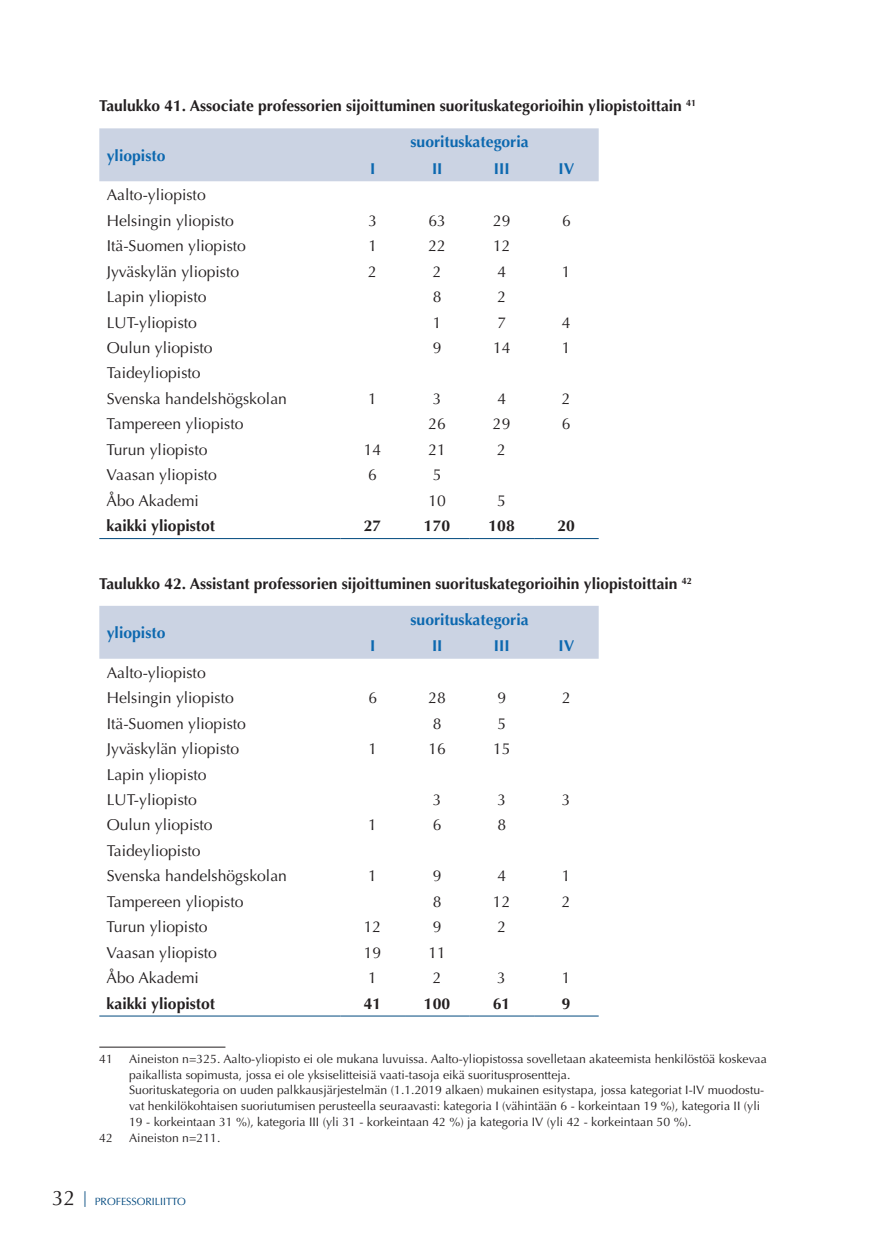
<style>
.page{position:relative;width:874px;height:1241px;background:#fff}
.page>*{position:absolute;margin:0;border:0;box-sizing:border-box;transform-origin:0 0}
.t1{font:15.75px/25.4px "Optima LT Std";color:#231f20}
.t2{font:700 15.75px "Optima LT Std";color:#231f20}
.t3{font:700 15.75px "Optima LT Std";color:#0c68af}
.t4{font:12.25px/15.8px "Optima LT Std";color:#231f20}
.t5{font:10.5px "Optima LT Std";color:#01487e}
.s1{font-size:21px;color:#231f20}
</style>
<div class="page">
<div style="left:99px;top:128px;width:499px;height:53px;background:#cbd3e3"></div>
<hr style="left:99px;top:538px;width:241px;height:1px;background:#01487e">
<hr style="left:340px;top:538px;width:65px;height:1px;background:#01487e">
<hr style="left:405px;top:538px;width:64px;height:1px;background:#01487e">
<hr style="left:469px;top:538px;width:65px;height:1px;background:#01487e">
<hr style="left:534px;top:538px;width:64px;height:1px;background:#01487e">
<div style="left:99px;top:606px;width:499px;height:52px;background:#cbd3e3"></div>
<hr style="left:99px;top:1015px;width:241px;height:1px;background:#01487e">
<hr style="left:340px;top:1015px;width:65px;height:1px;background:#01487e">
<hr style="left:405px;top:1015px;width:64px;height:1px;background:#01487e">
<hr style="left:469px;top:1015px;width:65px;height:1px;background:#01487e">
<hr style="left:534px;top:1015px;width:64px;height:1px;background:#01487e">
<hr style="left:99px;top:1046px;width:126px;height:1px;background:#231f20">
<p class="t2" style="left:99px;top:97px;width:598px">Taulukko 41. Associate professorien sijoittuminen suorituskategorioihin yliopistoittain <sup>41</sup></p>
<p class="t3" style="left:107px;top:146px;width:60px">yliopisto</p>
<p class="t3" style="left:410px;top:133px;width:120px">suorituskategoria</p>
<p class="t3" style="left:370px;top:159px;width:7px">I</p>
<p class="t3" style="left:432px;top:159px;width:12px">II</p>
<p class="t3" style="left:493px;top:159px;width:17px">III</p>
<p class="t3" style="left:558px;top:159px;width:17px">IV</p>
<p class="t1" style="left:107px;top:182px;width:128px">Aalto-yliopisto<br>Helsingin yliopisto</p>
<p class="t1" style="left:368px;top:208px;width:10px">3</p>
<p class="t1" style="left:428px;top:208px;width:19px">63</p>
<p class="t1" style="left:493px;top:208px;width:19px">29</p>
<p class="t1" style="left:561px;top:208px;width:10px">6</p>
<p class="t1" style="left:107px;top:233px;width:141px">Itä-Suomen yliopisto</p>
<p class="t1" style="left:368px;top:233px;width:10px">1</p>
<p class="t1" style="left:428px;top:233px;width:19px">22</p>
<p class="t1" style="left:493px;top:233px;width:19px">12</p>
<p class="t1" style="left:107px;top:259px;width:134px">Jyväskylän yliopisto</p>
<p class="t1" style="left:368px;top:259px;width:10px">2</p>
<p class="t1" style="left:432px;top:259px;width:10px">2</p>
<p class="t1" style="left:497px;top:259px;width:10px">4</p>
<p class="t1" style="left:561px;top:259px;width:10px">1</p>
<p class="t1" style="left:107px;top:284px;width:101px">Lapin yliopisto</p>
<p class="t1" style="left:432px;top:284px;width:10px">8</p>
<p class="t1" style="left:497px;top:284px;width:10px">2</p>
<p class="t1" style="left:107px;top:310px;width:92px">LUT-yliopisto</p>
<p class="t1" style="left:432px;top:310px;width:10px">1</p>
<p class="t1" style="left:497px;top:310px;width:10px">7</p>
<p class="t1" style="left:561px;top:310px;width:10px">4</p>
<p class="t1" style="left:107px;top:335px;width:107px">Oulun yliopisto</p>
<p class="t1" style="left:432px;top:335px;width:10px">9</p>
<p class="t1" style="left:492px;top:335px;width:19px">14</p>
<p class="t1" style="left:561px;top:335px;width:10px">1</p>
<p class="t1" style="left:107px;top:360px;width:182px">Taideyliopisto<br>Svenska handelshögskolan</p>
<p class="t1" style="left:368px;top:386px;width:10px">1</p>
<p class="t1" style="left:432px;top:386px;width:10px">3</p>
<p class="t1" style="left:497px;top:386px;width:10px">4</p>
<p class="t1" style="left:561px;top:386px;width:10px">2</p>
<p class="t1" style="left:107px;top:411px;width:138px">Tampereen yliopisto</p>
<p class="t1" style="left:428px;top:411px;width:19px">26</p>
<p class="t1" style="left:492px;top:411px;width:19px">29</p>
<p class="t1" style="left:561px;top:411px;width:10px">6</p>
<p class="t1" style="left:107px;top:437px;width:102px">Turun yliopisto</p>
<p class="t1" style="left:363px;top:437px;width:19px">14</p>
<p class="t1" style="left:428px;top:437px;width:19px">21</p>
<p class="t1" style="left:497px;top:437px;width:10px">2</p>
<p class="t1" style="left:106px;top:462px;width:112px">Vaasan yliopisto</p>
<p class="t1" style="left:368px;top:462px;width:10px">6</p>
<p class="t1" style="left:432px;top:462px;width:10px">5</p>
<p class="t1" style="left:106px;top:488px;width:94px">Åbo Akademi</p>
<p class="t1" style="left:428px;top:488px;width:19px">10</p>
<p class="t1" style="left:497px;top:488px;width:10px">5</p>
<p class="t2" style="left:106px;top:516px;width:110px">kaikki yliopistot</p>
<p class="t2" style="left:363px;top:516px;width:19px">27</p>
<p class="t2" style="left:424px;top:516px;width:28px">170</p>
<p class="t2" style="left:488px;top:516px;width:28px">108</p>
<p class="t2" style="left:557px;top:516px;width:19px">20</p>
<p class="t2" style="left:99px;top:574px;width:594px">Taulukko 42. Assistant professorien sijoittuminen suorituskategorioihin yliopistoittain <sup>42</sup></p>
<p class="t3" style="left:107px;top:623px;width:60px">yliopisto</p>
<p class="t3" style="left:410px;top:610px;width:120px">suorituskategoria</p>
<p class="t3" style="left:370px;top:636px;width:7px">I</p>
<p class="t3" style="left:432px;top:636px;width:12px">II</p>
<p class="t3" style="left:493px;top:636px;width:17px">III</p>
<p class="t3" style="left:558px;top:636px;width:17px">IV</p>
<p class="t1" style="left:107px;top:659px;width:128px">Aalto-yliopisto<br>Helsingin yliopisto</p>
<p class="t1" style="left:368px;top:685px;width:10px">6</p>
<p class="t1" style="left:428px;top:685px;width:19px">28</p>
<p class="t1" style="left:497px;top:685px;width:10px">9</p>
<p class="t1" style="left:561px;top:685px;width:10px">2</p>
<p class="t1" style="left:107px;top:710px;width:141px">Itä-Suomen yliopisto</p>
<p class="t1" style="left:432px;top:710px;width:10px">8</p>
<p class="t1" style="left:497px;top:710px;width:10px">5</p>
<p class="t1" style="left:107px;top:736px;width:134px">Jyväskylän yliopisto</p>
<p class="t1" style="left:368px;top:736px;width:10px">1</p>
<p class="t1" style="left:428px;top:736px;width:19px">16</p>
<p class="t1" style="left:493px;top:736px;width:19px">15</p>
<p class="t1" style="left:107px;top:761px;width:101px">Lapin yliopisto<br>LUT-yliopisto</p>
<p class="t1" style="left:432px;top:787px;width:10px">3</p>
<p class="t1" style="left:497px;top:787px;width:10px">3</p>
<p class="t1" style="left:561px;top:787px;width:10px">3</p>
<p class="t1" style="left:107px;top:812px;width:107px">Oulun yliopisto</p>
<p class="t1" style="left:368px;top:812px;width:10px">1</p>
<p class="t1" style="left:432px;top:812px;width:10px">6</p>
<p class="t1" style="left:497px;top:812px;width:10px">8</p>
<p class="t1" style="left:107px;top:838px;width:182px">Taideyliopisto<br>Svenska handelshögskolan</p>
<p class="t1" style="left:368px;top:863px;width:10px">1</p>
<p class="t1" style="left:432px;top:863px;width:10px">9</p>
<p class="t1" style="left:497px;top:863px;width:10px">4</p>
<p class="t1" style="left:561px;top:863px;width:10px">1</p>
<p class="t1" style="left:107px;top:888px;width:138px">Tampereen yliopisto</p>
<p class="t1" style="left:432px;top:888px;width:10px">8</p>
<p class="t1" style="left:492px;top:888px;width:19px">12</p>
<p class="t1" style="left:561px;top:888px;width:10px">2</p>
<p class="t1" style="left:107px;top:914px;width:102px">Turun yliopisto</p>
<p class="t1" style="left:363px;top:914px;width:19px">12</p>
<p class="t1" style="left:432px;top:914px;width:10px">9</p>
<p class="t1" style="left:497px;top:914px;width:10px">2</p>
<p class="t1" style="left:107px;top:939px;width:112px">Vaasan yliopisto</p>
<p class="t1" style="left:363px;top:939px;width:19px">19</p>
<p class="t1" style="left:428px;top:939px;width:19px">11</p>
<p class="t1" style="left:107px;top:965px;width:94px">Åbo Akademi</p>
<p class="t1" style="left:368px;top:965px;width:10px">1</p>
<p class="t1" style="left:432px;top:965px;width:10px">2</p>
<p class="t1" style="left:497px;top:965px;width:10px">3</p>
<p class="t1" style="left:561px;top:965px;width:10px">1</p>
<p class="t2" style="left:106px;top:993px;width:110px">kaikki yliopistot</p>
<p class="t2" style="left:363px;top:993px;width:19px">41</p>
<p class="t2" style="left:424px;top:993px;width:28px">100</p>
<p class="t2" style="left:492px;top:993px;width:19px">61</p>
<p class="t2" style="left:561px;top:993px;width:10px">9</p>
<p class="t4" style="left:99px;top:1050px;width:15px">41</p>
<p class="t4" style="left:129px;top:1050px;width:639px">Aineiston n=325. Aalto-yliopisto ei ole mukana luvuissa. Aalto-yliopistossa sovelletaan akateemista henkilöstöä koskevaa paikallista sopimusta, jossa ei ole yksiselitteisiä vaati-tasoja eikä suoritusprosentteja.<br>Suorituskategoria on uuden palkkausjärjestelmän (1.1.2019 alkaen) mukainen esitystapa, jossa kategoriat I-IV muodostu&shy;vat henkilökohtaisen suoriutumisen perusteella seuraavasti: kategoria I (vähintään 6 - korkeintaan 19 %), kategoria II (yli 19 - korkeintaan 31 %), kategoria III (yli 31 - korkeintaan 42 %) ja kategoria IV (yli 42 - korkeintaan 50 %).</p>
<p class="t4" style="left:99px;top:1129px;width:15px">42</p>
<p class="t4" style="left:129px;top:1129px;width:93px">Aineiston n=211.</p>
<p class="t5" style="left:52px;top:1195px;width:135px"><span class="s1">32</span> <sup>|</sup> PROFESSORILIITTO</p>
</div>
